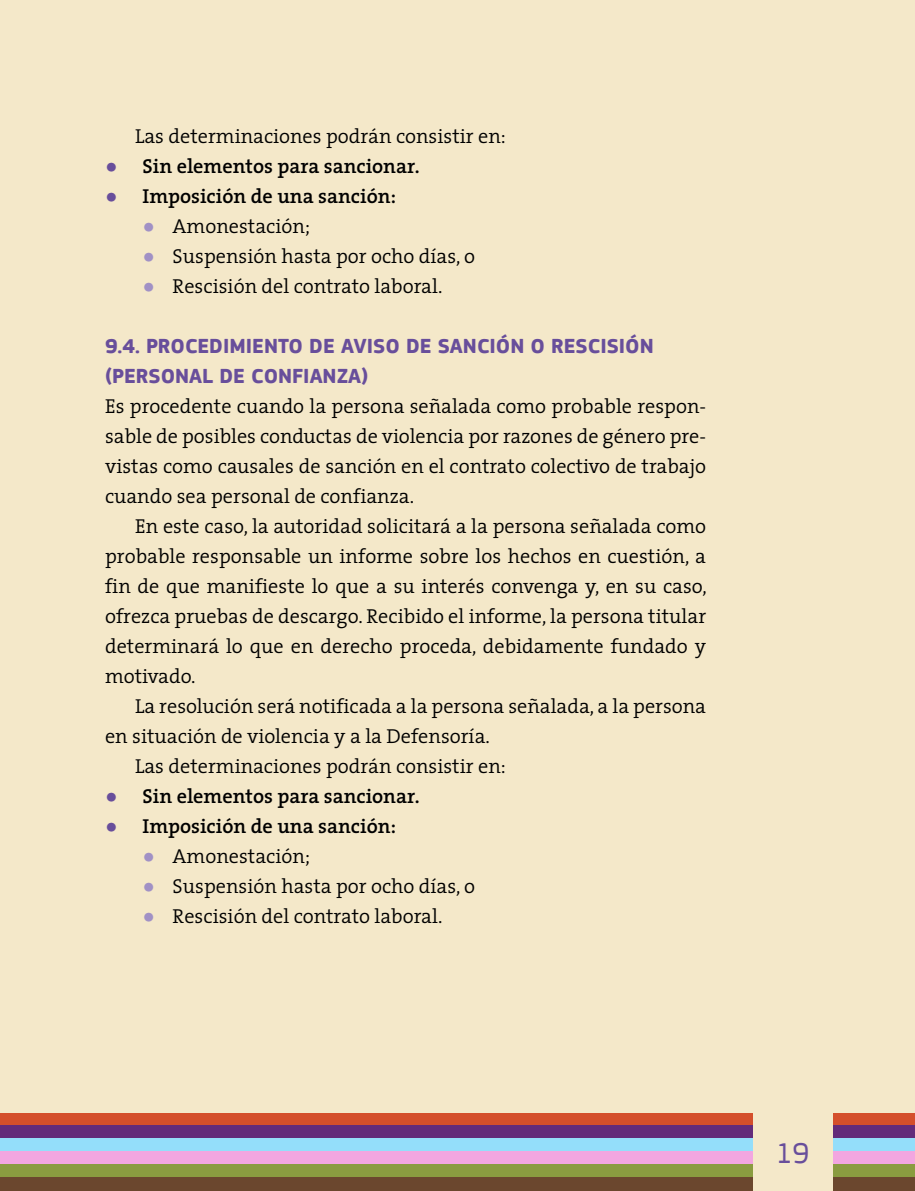
<style>
.page{position:relative;width:915px;height:1191px;background:#fff}
.page>*{position:absolute;margin:0;border:0;box-sizing:border-box;transform-origin:0 0}
.t1{font:30px "PF Square Sans Pro";color:#684e9b}
.t2{font:700 21px/30px "PF Square Sans Pro";color:#684e9b}
.t3{font:300 20.25px/30px "The Serif";color:#000;text-align:justify}
.t4{font:600 20.25px "The Serif";color:#000}
.s1{font-weight:700;font-size:30px;color:#684e9b}
.s2{font-weight:700;font-size:30px;color:#a191c5}
</style>
<div class="page">
<div style="left:0;top:0;width:914px;height:1191px;background:#f4e8c9"></div>
<div style="left:0;top:1113px;width:914px;height:13px;background:#d44f2b"></div>
<div style="left:0;top:1126px;width:914px;height:13px;background:#632b7a"></div>
<div style="left:0;top:1139px;width:914px;height:13px;background:#94defa"></div>
<div style="left:0;top:1152px;width:914px;height:13px;background:#f2a6e0"></div>
<div style="left:0;top:1165px;width:914px;height:13px;background:#8a9c40"></div>
<div style="left:0;top:1178px;width:914px;height:13px;background:#6b472e"></div>
<div style="left:752px;top:1111px;width:80px;height:80px;background:#f4e8c9"></div>
<p class="t3" style="left:135px;top:120px;width:372px">Las determinaciones podrán consistir en:</p>
<p class="t4" style="left:105px;top:149px;width:316px"><span class="s1">•</span> Sin elementos para sancionar.</p>
<p class="t4" style="left:105px;top:179px;width:292px"><span class="s1">•</span> Imposición de una sanción:</p>
<p class="t3" style="left:142px;top:210px;width:169px"><span class="s2">•</span> Amonestación;</p>
<p class="t3" style="left:142px;top:240px;width:334px"><span class="s2">•</span> Suspensión hasta por ocho días, o</p>
<p class="t3" style="left:142px;top:270px;width:301px"><span class="s2">•</span> Rescisión del contrato laboral.</p>
<p class="t2" style="left:105px;top:331px;width:550px">9.4. PROCEDIMIENTO DE AVISO DE SANCIÓN O RESCISIÓN (PERSONAL DE CONFIANZA)</p>
<p class="t3" style="left:105px;top:390px;width:602px">Es procedente cuando la persona señalada como probable respon&shy;sable de posibles conductas de violencia por razones de género pre&shy;vistas como causales de sanción en el contrato colectivo de trabajo cuando sea personal de confianza.</p>
<p class="t3" style="left:105px;top:510px;width:603px;text-indent:30px">En este caso, la autoridad solicitará a la persona señalada como probable responsable un informe sobre los hechos en cuestión, a fin de que manifieste lo que a su interés convenga y, en su caso, ofrezca pruebas de descargo. Recibido el informe, la persona titular determinará lo que en derecho proceda, debidamente fundado y motivado.</p>
<p class="t3" style="left:135px;top:690px;width:572px">La resolución será notificada a la persona señalada, a la persona</p>
<p class="t3" style="left:105px;top:720px;width:386px">en situación de violencia y a la Defensoría.</p>
<p class="t3" style="left:135px;top:750px;width:372px">Las determinaciones podrán consistir en:</p>
<p class="t4" style="left:105px;top:779px;width:316px"><span class="s1">•</span> Sin elementos para sancionar.</p>
<p class="t4" style="left:105px;top:809px;width:292px"><span class="s1">•</span> Imposición de una sanción:</p>
<p class="t3" style="left:142px;top:840px;width:169px"><span class="s2">•</span> Amonestación;</p>
<p class="t3" style="left:142px;top:870px;width:334px"><span class="s2">•</span> Suspensión hasta por ocho días, o</p>
<p class="t3" style="left:142px;top:900px;width:301px"><span class="s2">•</span> Rescisión del contrato laboral.</p>
<h1 class="t1" style="left:775px;top:1136px;width:35px">19</h1>
</div>
